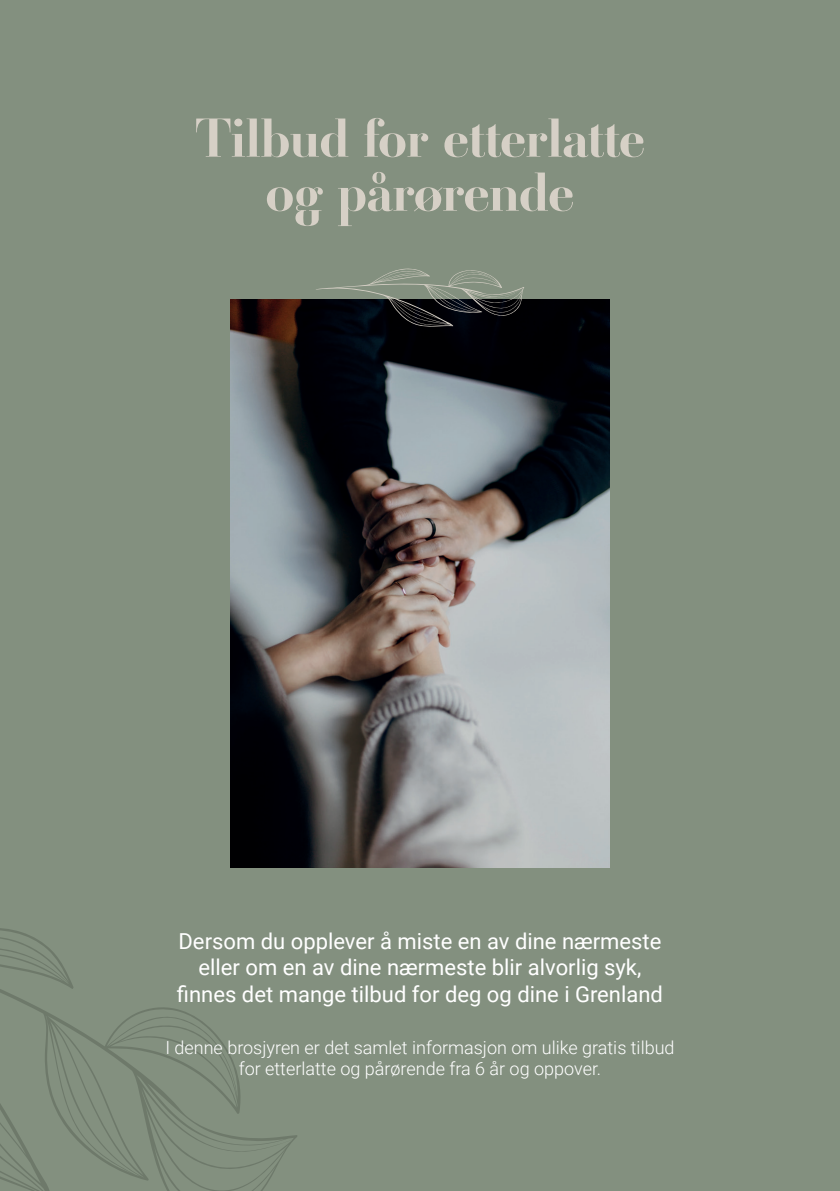
<style>
.page{position:relative;width:840px;height:1191px;background:#fff}
.page>*{position:absolute;margin:0;border:0;box-sizing:border-box;transform-origin:0 0}
.t1{font:700 54px/54px "Ambroise Std";color:#d6d0c6;text-align:center}
.t2{font:22px/26.4px "Roboto";color:#fff;text-align:center}
.t3{font:300 18px/21.6px "Roboto";color:#fff;text-align:center}
</style>
<div class="page">
<div style="left:0;top:0;width:839px;height:1191px;background:#83907f"></div>
<svg style="left:0;top:928px;width:297px;height:263px"></svg>
<img style="left:230px;top:300px;width:379px;height:567px">
<svg style="left:315px;top:268px;width:209px;height:59px"></svg>
<h1 class="t1" style="left:195px;top:111px;width:451px">Tilbud for etterlatte og pårørende</h1>
<p class="t2" style="left:177px;top:927px;width:487px">Dersom du opplever å miste en av dine nærmeste eller om en av dine nærmeste blir alvorlig syk, finnes det mange tilbud for deg og dine i Grenland</p>
<p class="t3" style="left:165px;top:1035px;width:510px">I denne brosjyren er det samlet informasjon om ulike gratis tilbud for etterlatte og pårørende fra 6 år og oppover.</p>
</div>
